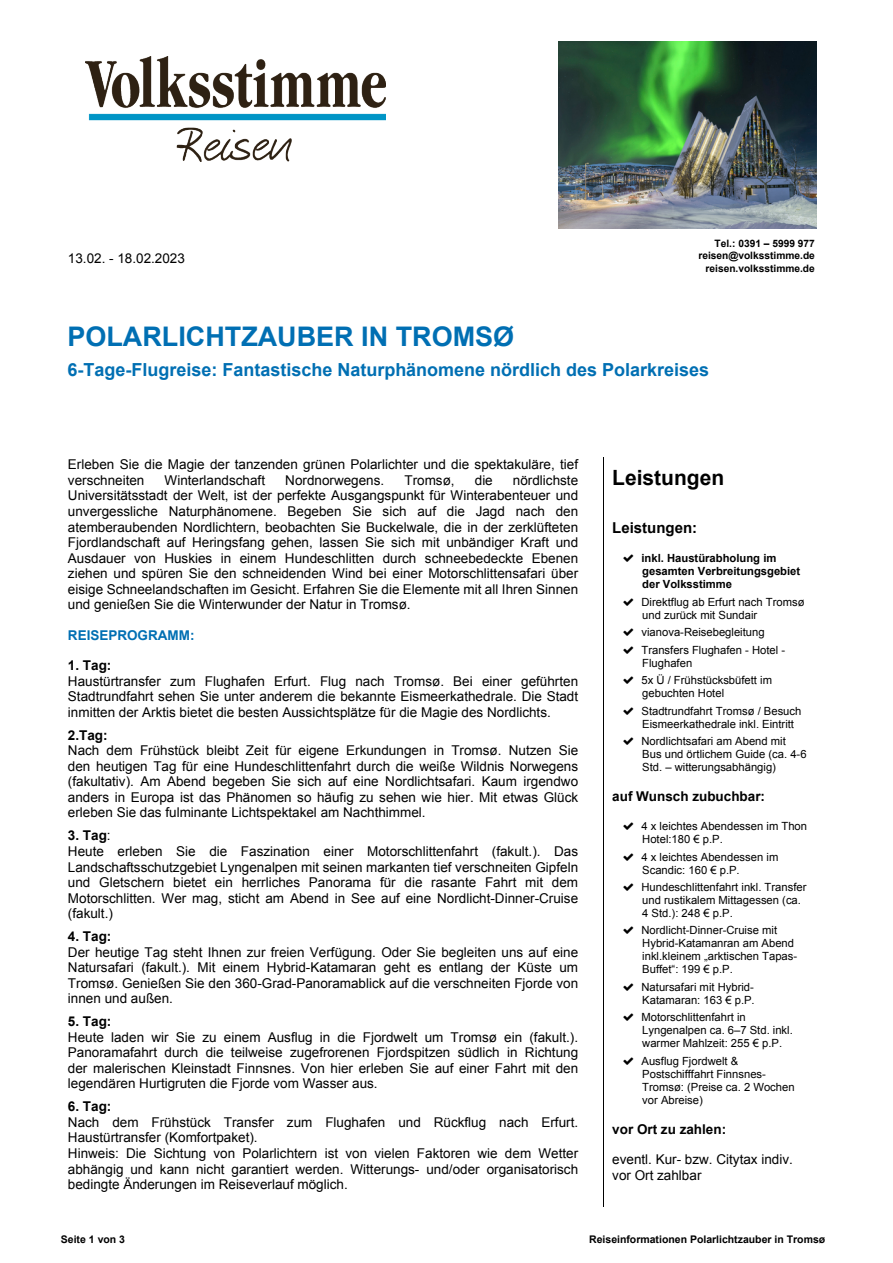
<style>
.page{position:relative;width:893px;height:1263px;background:#fff}
.page>*{position:absolute;margin:0;border:0;box-sizing:border-box;transform-origin:0 0}
.t1{font:700 27px "Arial";color:#006fb3}
.t2{font:700 21px "Arial";color:#000}
.t3{font:700 18px "Arial";color:#006fb3}
.t4{font:700 15px "Arial";color:#000}
.t5{font:13.5px/15.6px "Arial";color:#000;text-align:justify}
.t6{font:700 13.5px "Arial";color:#000}
.t7{font:700 13.5px "Arial";color:#006fb3}
.t8{font:11.25px/12.9px "Arial";color:#000}
.t9{font:700 11.25px/12.9px "Arial";color:#000}
.t10{font:700 10.5px "Arial";color:#000}
.t11{font:700 10.2px/12.3px "Arial";color:#000;text-align:right}
.s1{font-weight:700}
</style>
<div class="page">
<hr style="left:603px;top:457px;width:1px;height:749px;background:#000">
<img style="left:86px;top:56px;width:300px;height:105px">
<img style="left:558px;top:41px;width:258px;height:188px">
<p class="t5" style="left:68px;top:252px;width:119px">13.02. - 18.02.2023</p>
<p class="t11" style="left:698px;top:238px;width:118px">Tel.: 0391 – 5999 977 reisen@volksstimme.de reisen.volksstimme.de</p>
<h1 class="t1" style="left:68px;top:326px;width:448px">POLARLICHTZAUBER IN TROMSØ</h1>
<h3 class="t3" style="left:68px;top:363px;width:643px">6-Tage-Flugreise: Fantastische Naturphänomene nördlich des Polarkreises</h3>
<p class="t5" style="left:68px;top:458px;width:512px">Erleben Sie die Magie der tanzenden grünen Polarlichter und die spektakuläre, tief verschneiten</p>
<p class="t5" style="left:165px;top:474px;width:102px">Winterlandschaft</p>
<p class="t5" style="left:285px;top:474px;width:101px">Nordnorwegens.</p>
<p class="t5" style="left:404px;top:474px;width:52px">Tromsø,</p>
<p class="t5" style="left:475px;top:474px;width:20px">die</p>
<p class="t5" style="left:68px;top:474px;width:512px;text-indent:445px">nördlichste Universitätsstadt der Welt, ist der perfekte Ausgangspunkt für Winterabenteuer und unvergessliche Naturphänomene. Begeben Sie sich auf die Jagd nach den atemberaubenden Nordlichtern, beobachten Sie Buckelwale, die in der zerklüfteten Fjordlandschaft auf Heringsfang gehen, lassen Sie sich mit unbändiger Kraft und Ausdauer von Huskies in einem Hundeschlitten durch schneebedeckte Ebenen ziehen und spüren Sie den schneidenden Wind bei einer Motorschlittensafari über eisige Schneelandschaften im Gesicht. Erfahren Sie die Elemente mit all Ihren Sinnen und genießen Sie die Winterwunder der Natur in Tromsø.</p>
<p class="t7" style="left:68px;top:629px;width:128px">REISEPROGRAMM:</p>
<p class="t6" style="left:68px;top:660px;width:45px">1. Tag:</p>
<p class="t5" style="left:68px;top:674px;width:512px">Haustürtransfer zum Flughafen Erfurt. Flug nach Tromsø. Bei einer geführten Stadtrundfahrt sehen Sie unter anderem die bekannte Eismeerkathedrale. Die Stadt inmitten der Arktis bietet die besten Aussichtsplätze für die Magie des Nordlichts.</p>
<p class="t6" style="left:68px;top:730px;width:41px">2.Tag:</p>
<p class="t5" style="left:68px;top:744px;width:512px">Nach dem Frühstück bleibt Zeit für eigene Erkundungen in Tromsø. Nutzen Sie den heutigen Tag für eine Hundeschlittenfahrt durch die weiße Wildnis Norwegens (fakultativ). Am Abend begeben Sie sich auf eine Nordlichtsafari. Kaum irgendwo anders in Europa ist das Phänomen so häufig zu sehen wie hier. Mit etwas Glück erleben Sie das fulminante Lichtspektakel am Nachthimmel.</p>
<p class="t5" style="left:68px;top:829px;width:512px;text-align:left"><span class="s1">3. Tag</span>:<br>Heute erleben Sie die Faszination einer Motorschlittenfahrt (fakult.). Das Landschaftsschutzgebiet Lyngenalpen mit seinen markanten tief verschneiten Gipfeln und Gletschern bietet ein herrliches Panorama für die rasante Fahrt mit dem Motorschlitten. Wer mag, sticht am Abend in See auf eine Nordlicht-Dinner-Cruise (fakult.)</p>
<p class="t6" style="left:68px;top:931px;width:45px">4. Tag:</p>
<p class="t5" style="left:68px;top:945px;width:512px">Der heutige Tag steht Ihnen zur freien Verfügung. Oder Sie begleiten uns auf eine Natursafari (fakult.). Mit einem Hybrid-Katamaran geht es entlang der Küste um Tromsø. Genießen Sie den 360-Grad-Panoramablick auf die verschneiten Fjorde von innen und außen.</p>
<p class="t6" style="left:68px;top:1016px;width:45px">5. Tag:</p>
<p class="t5" style="left:68px;top:1030px;width:512px">Heute laden wir Sie zu einem Ausflug in die Fjordwelt um Tromsø ein (fakult.).<br>Panoramafahrt durch die teilweise zugefrorenen Fjordspitzen südlich in Richtung der malerischen Kleinstadt Finnsnes. Von hier erleben Sie auf einer Fahrt mit den legendären Hurtigruten die Fjorde vom Wasser aus.</p>
<p class="t6" style="left:68px;top:1101px;width:45px">6. Tag:</p>
<p class="t5" style="left:68px;top:1116px;width:512px;text-align:left">Nach dem Frühstück Transfer zum Flughafen und Rückflug nach Erfurt.<br>Haustürtransfer (Komfortpaket).<br>Hinweis: Die Sichtung von Polarlichtern ist von vielen Faktoren wie dem Wetter abhängig und kann nicht garantiert werden. Witterungs- und/oder organisatorisch bedingte Änderungen im Reiseverlauf möglich.</p>
<h2 class="t2" style="left:612px;top:469px;width:113px">Leistungen</h2>
<p class="t4" style="left:612px;top:522px;width:86px">Leistungen:</p>
<p class="t9" style="left:641px;top:553px;width:160px">inkl. Haustürabholung im gesamten Verbreitungsgebiet der Volksstimme</p>
<p class="t8" style="left:641px;top:596px;width:165px">Direktflug ab Erfurt nach Tromsø und zurück mit Sundair</p>
<p class="t8" style="left:641px;top:625px;width:145px;line-height:17.5px">vianova-Reisebegleitung<br>Transfers Flughafen - Hotel -</p>
<p class="t8" style="left:641px;top:655px;width:132px;line-height:17.5px">Flughafen<br>5x Ü / Frühstücksbüfett im</p>
<p class="t8" style="left:641px;top:686px;width:161px;line-height:17.5px">gebuchten Hotel<br>Stadtrundfahrt Tromsø / Besuch</p>
<p class="t8" style="left:641px;top:716px;width:154px;line-height:17.5px">Eismeerkathedrale inkl. Eintritt<br>Nordlichtsafari am Abend mit</p>
<p class="t8" style="left:642px;top:749px;width:166px">Bus und örtlichem Guide (ca. 4-6<br>Std. – witterungsabhängig)</p>
<p class="t6" style="left:612px;top:791px;width:154px">auf Wunsch zubuchbar:</p>
<p class="t8" style="left:641px;top:821px;width:167px">4 x leichtes Abendessen im Thon<br>Hotel:180 € p.P.</p>
<p class="t8" style="left:641px;top:851px;width:138px">4 x leichtes Abendessen im<br>Scandic: 160 € p.P.</p>
<p class="t8" style="left:641px;top:882px;width:166px">Hundeschlittenfahrt inkl. Transfer und rustikalem Mittagessen (ca.<br>4 Std.): 248 € p.P.</p>
<p class="t8" style="left:641px;top:925px;width:157px">Nordlicht-Dinner-Cruise mit<br>Hybrid-Katamanran am Abend inkl.kleinem „arktischen Tapas-<br>Buffet“: 199 € p.P.</p>
<p class="t8" style="left:641px;top:981px;width:115px">Natursafari mit Hybrid-<br>Katamaran: 163 € p.P.</p>
<p class="t8" style="left:641px;top:1012px;width:153px">Motorschlittenfahrt in<br>Lyngenalpen ca. 6–7 Std. inkl. warmer Mahlzeit: 255 € p.P.</p>
<p class="t8" style="left:641px;top:1055px;width:155px">Ausflug Fjordwelt &amp;<br>Postschifffahrt Finnsnes-<br>Tromsø: (Preise ca. 2 Wochen vor Abreise)</p>
<p class="t6" style="left:612px;top:1123px;width:115px">vor Ort zu zahlen:</p>
<p class="t5" style="left:612px;top:1153px;width:182px">eventl. Kur- bzw. Citytax indiv. vor Ort zahlbar</p>
<p class="t10" style="left:61px;top:1235px;width:66px">Seite 1 von 3</p>
<p class="t10" style="left:589px;top:1235px;width:238px">Reiseinformationen Polarlichtzauber in Tromsø</p>
</div>
